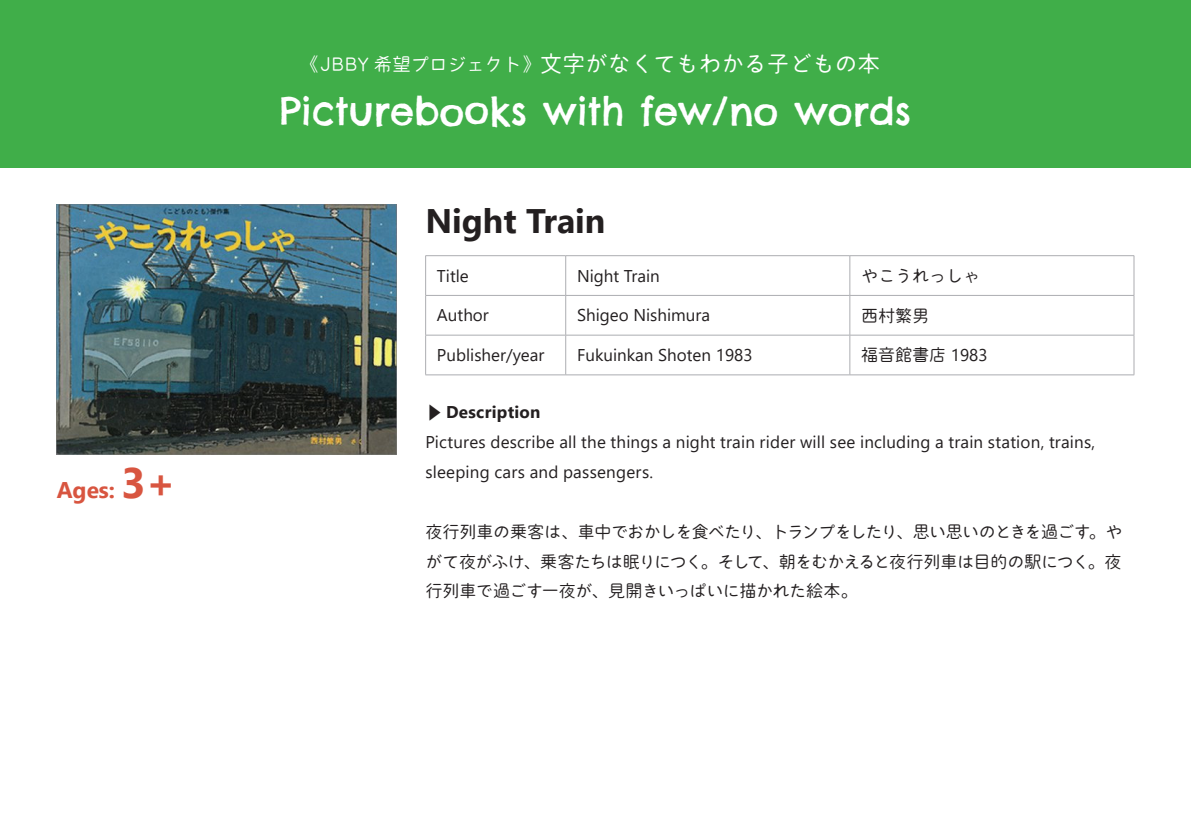
<style>
.page{position:relative;width:1191px;height:840px;background:#fff}
.page>*{position:absolute;margin:0;border:0;box-sizing:border-box;transform-origin:0 0}
.t1{font:38.2px "Chelsea Market Pro";color:#fff}
.t2{font:700 34px "Segoe UI";color:#231f20}
.t3{font:22.6px "Kinuta Maru Maru GA Sr Std N R";color:#fff}
.t4{font:700 22.6px "Segoe UI";color:#d85540}
.t5{font:17px/29.8px "Segoe UI";letter-spacing:.005em;color:#231f20}
.t6{font:17px/29.8px "Kinuta Maru Maru GA Sr Std N R";letter-spacing:-.015em;color:#231f20;text-align:justify}
.t7{font:700 17px "Segoe UI";letter-spacing:.015em;color:#231f20}
.s1{font-size:42.6px}
.s2{font-size:18.4px}
.s3{font-family:"Segoe UI"}
.s4{font-family:"Koz Min Pr 6 N"}
</style>
<div class="page">
<div style="left:0;top:0;width:1191px;height:167px;background:#40ae49"></div>
<hr style="left:425px;top:255px;width:141px;height:1px;background:#acadb1">
<hr style="left:425px;top:256px;width:1px;height:39px;background:#acadb1">
<hr style="left:566px;top:255px;width:284px;height:1px;background:#acadb1">
<hr style="left:565px;top:256px;width:1px;height:39px;background:#acadb1">
<hr style="left:850px;top:255px;width:284px;height:1px;background:#acadb1">
<hr style="left:849px;top:256px;width:1px;height:39px;background:#acadb1">
<hr style="left:1133px;top:256px;width:1px;height:39px;background:#acadb1">
<hr style="left:425px;top:295px;width:141px;height:1px;background:#acadb1">
<hr style="left:425px;top:295px;width:1px;height:39px;background:#acadb1">
<hr style="left:566px;top:295px;width:284px;height:1px;background:#acadb1">
<hr style="left:565px;top:295px;width:1px;height:39px;background:#acadb1">
<hr style="left:850px;top:295px;width:284px;height:1px;background:#acadb1">
<hr style="left:849px;top:295px;width:1px;height:39px;background:#acadb1">
<hr style="left:1133px;top:295px;width:1px;height:39px;background:#acadb1">
<hr style="left:425px;top:334px;width:141px;height:1px;background:#acadb1">
<hr style="left:425px;top:335px;width:1px;height:39px;background:#acadb1">
<hr style="left:566px;top:334px;width:284px;height:1px;background:#acadb1">
<hr style="left:565px;top:335px;width:1px;height:39px;background:#acadb1">
<hr style="left:850px;top:334px;width:284px;height:1px;background:#acadb1">
<hr style="left:849px;top:335px;width:1px;height:39px;background:#acadb1">
<hr style="left:1133px;top:335px;width:1px;height:39px;background:#acadb1">
<hr style="left:425px;top:374px;width:141px;height:1px;background:#acadb1">
<hr style="left:566px;top:374px;width:284px;height:1px;background:#acadb1">
<hr style="left:850px;top:374px;width:284px;height:1px;background:#acadb1">
<img style="left:57px;top:204px;width:340px;height:250px">
<p class="t4" style="left:57px;top:468px;width:121px">Ages: <span class="s1">3+</span></p>
<h3 class="t3" style="left:302px;top:50px;width:580px"><span class="s2">《JBBY 希望プロジェクト》</span>文字がなくてもわかる子どもの本</h3>
<h1 class="t1" style="left:280px;top:87px;width:633px">Picturebooks with few/no words</h1>
<p class="t2" style="left:425px;top:189px;width:182px">Night Train</p>
<p class="t5" style="left:437px;top:259px;width:33px">Title</p>
<p class="t5" style="left:577px;top:259px;width:84px">Night Train</p>
<p class="t6" style="left:861px;top:261px;width:121px">やこうれっしゃ</p>
<p class="t5" style="left:437px;top:298px;width:53px">Author</p>
<p class="t5" style="left:577px;top:298px;width:134px">Shigeo Nishimura</p>
<p class="t6" style="left:861px;top:300px;width:70px">西村繁男</p>
<p class="t5" style="left:437px;top:338px;width:109px">Publisher/year</p>
<p class="t5" style="left:577px;top:338px;width:177px">Fukuinkan Shoten 1983</p>
<p class="t6" style="left:861px;top:340px;width:128px">福音館書店 <span class="s3">1983</span></p>
<p class="t7" style="left:425px;top:395px;width:117px"><span class="s4">▶</span> Description</p>
<p class="t5" style="left:425px;top:425px;width:671px">Pictures describe all the things a night train rider will see including a train station, trains, sleeping cars and passengers.</p>
<p class="t6" style="left:425px;top:516px;width:698px">夜行列車の乗客は、車中でおかしを食べたり、トランプをしたり、思い思いのときを過ごす。やがて夜がふけ、乗客たちは眠りにつく。そして、朝をむかえると夜行列車は目的の駅につく。夜行列車で過ごす一夜が、見開きいっぱいに描かれた絵本。</p>
</div>
